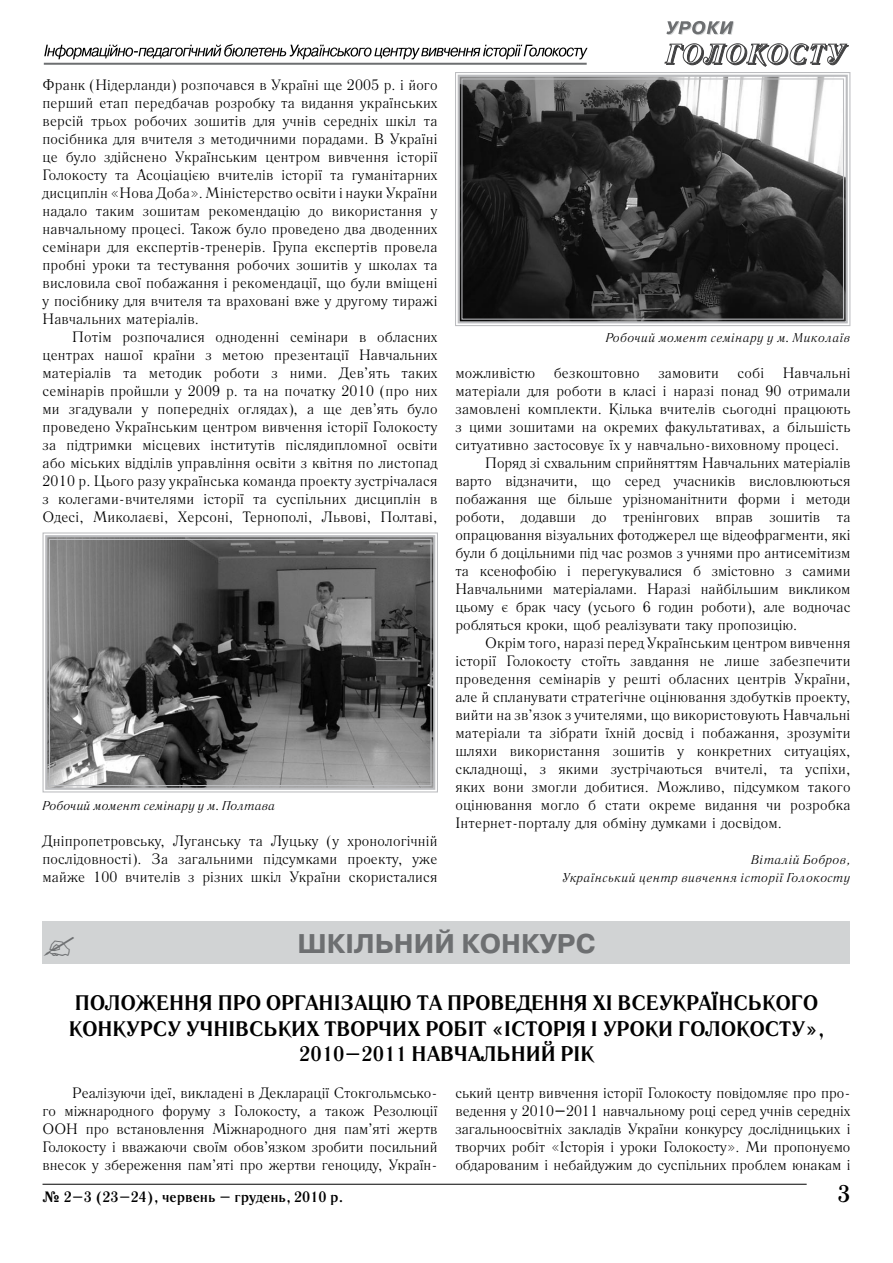
<style>
.page{position:relative;width:893px;height:1263px;background:#fff}
.page>*{position:absolute;margin:0;border:0;box-sizing:border-box;transform-origin:0 0}
.t1{font:700 27px "Pragmatica C";color:#6d6f71}
.t2{font:700 24px "Literaturnaya C";color:#000}
.t3{font:700 21px/25.2px "Literaturnaya C";color:#000;text-align:center}
.t4{font:15px/18px "Literaturnaya C";letter-spacing:.01em;color:#000;text-align:justify}
.t5{font:700 15px "Literaturnaya C";color:#000}
.t6{font:italic 12.75px/18px "Literaturnaya C";letter-spacing:.02em;color:#000;text-align:right}
.t7{font:italic 12.75px "Literaturnaya C";color:#000}
.s1{font-weight:700}
</style>
<div class="page">
<hr style="left:44px;top:63px;width:543px;height:1px;background:#6d6f71">
<hr style="left:44px;top:64px;width:543px;height:1px;background:#6d6f71">
<svg style="left:44px;top:44px;width:544px;height:15px"></svg>
<svg style="left:666px;top:21px;width:68px;height:14px"></svg>
<svg style="left:664px;top:43px;width:185px;height:24px"></svg>
<hr style="left:43px;top:1184px;width:764px;height:1px;background:#000">
<svg style="left:42px;top:532px;width:396px;height:261px;background:#646464"></svg>
<div style="left:45px;top:535px;width:390px;height:255px;border:2px solid #bcbdc0"></div>
<div style="left:49px;top:539px;width:383px;height:247px;border:1px solid #bcbdc0"></div>
<svg style="left:455px;top:72px;width:396px;height:254px;background:#464646"></svg>
<div style="left:458px;top:75px;width:390px;height:248px;border:2px solid #bcbdc0"></div>
<div style="left:461px;top:78px;width:383px;height:242px;border:1px solid #bcbdc0"></div>
<div style="left:43px;top:921px;width:807px;height:43px;background:#d1d3d4"></div>
<p class="t4" style="left:43px;top:76px;width:396px">Франк (Нідерланди) розпочався в Україні ще 2005 р. і його перший етап передбачав розробку та видання українських версій трьох робочих зошитів для учнів середніх шкіл та посібника для вчителя з методичними порадами. В Україні це було здійснено Українським центром вивчення історії Голокосту та Асоціацією вчителів історії та гуманітарних дисциплін «Нова Доба». Міністерство освіти і науки України надало таким зошитам рекомендацію до використання у навчальному процесі. Також було проведено два дводенних семінари для експертів-тренерів. Група експертів провела пробні уроки та тестування робочих зошитів у школах та висловила свої побажання і рекомендації, що були вміщені у посібнику для вчителя та враховані вже у другому тиражі Навчальних матеріалів.</p>
<p class="t4" style="left:43px;top:328px;width:396px;text-indent:30px">Потім розпочалися одноденні семінари в обласних центрах нашої країни з метою презентації Навчальних матеріалів та методик роботи з ними. Дев’ять таких семінарів пройшли у 2009 р. та на початку 2010 (про них ми згадували у попередніх оглядах), а ще дев’ять було проведено Українським центром вивчення історії Голокосту за підтримки місцевих інститутів післядипломної освіти або міських відділів управління освіти з квітня по листопад 2010 р. Цього разу українська команда проекту зустрічалася з колегами-вчителями історії та суспільних дисциплін в Одесі, Миколаєві, Херсоні, Тернополі, Львові, Полтаві,</p>
<p class="t7" style="left:43px;top:799px;width:234px">Робочий момент семінару у м. Полтава</p>
<p class="t4" style="left:43px;top:832px;width:396px">Дніпропетровську, Луганську та Луцьку (у хронологічній послідовності). За загальними підсумками проекту, уже майже 100 вчителів з різних шкіл України скористалися</p>
<p class="t6" style="left:606px;top:329px;width:246px">Робочий момент семінару у м. Миколаїв</p>
<p class="t4" style="left:455px;top:364px;width:396px">можливістю безкоштовно замовити собі Навчальні</p>
<p class="t4" style="left:455px;top:382px;width:396px">матеріали для роботи в класі і наразі понад 90 отримали</p>
<p class="t4" style="left:455px;top:400px;width:396px">замовлені комплекти. Кілька вчителів сьогодні працюють</p>
<p class="t4" style="left:455px;top:418px;width:396px">з цими зошитами на окремих факультативах, а більшість</p>
<p class="t4" style="left:455px;top:436px;width:385px">ситуативно застосовує їх у навчально-виховному процесі.</p>
<p class="t4" style="left:485px;top:454px;width:367px">Поряд зі схвальним сприйняттям Навчальних матеріалів</p>
<p class="t4" style="left:455px;top:472px;width:396px">варто відзначити, що серед учасників висловлюються</p>
<p class="t4" style="left:455px;top:490px;width:396px">побажання ще більше урізноманітнити форми і методи</p>
<p class="t4" style="left:455px;top:508px;width:396px">роботи, додавши до тренінгових вправ зошитів та</p>
<p class="t4" style="left:455px;top:526px;width:396px">опрацювання візуальних фотоджерел ще відеофрагменти, які</p>
<p class="t4" style="left:455px;top:544px;width:396px">були б доцільними під час розмов з учнями про антисемітизм</p>
<p class="t4" style="left:455px;top:562px;width:396px">та ксенофобію і перегукувалися б змістовно з самими</p>
<p class="t4" style="left:455px;top:580px;width:396px">Навчальними матеріалами. Наразі найбільшим викликом</p>
<p class="t4" style="left:455px;top:598px;width:396px">цьому є брак часу (усього 6 годин роботи), але водночас</p>
<p class="t4" style="left:455px;top:616px;width:343px">робляться кроки, щоб реалізувати таку пропозицію.</p>
<p class="t4" style="left:485px;top:634px;width:367px">Окрім того, наразі перед Українським центром вивчення</p>
<p class="t4" style="left:455px;top:652px;width:396px">історії Голокосту стоїть завдання не лише забезпечити</p>
<p class="t4" style="left:455px;top:670px;width:396px">проведення семінарів у решті обласних центрів України,</p>
<p class="t4" style="left:455px;top:688px;width:396px">але й спланувати стратегічне оцінювання здобутків проекту,</p>
<p class="t4" style="left:455px;top:706px;width:396px">вийти на зв’язок з учителями, що використовують Навчальні</p>
<p class="t4" style="left:455px;top:724px;width:396px">матеріали та зібрати їхній досвід і побажання, зрозуміти</p>
<p class="t4" style="left:455px;top:742px;width:396px">шляхи використання зошитів у конкретних ситуаціях,</p>
<p class="t4" style="left:455px;top:760px;width:396px">складнощі, з якими зустрічаються вчителі, та успіхи,</p>
<p class="t4" style="left:455px;top:778px;width:396px">яких вони змогли добитися. Можливо, підсумком такого</p>
<p class="t4" style="left:455px;top:796px;width:396px">оцінювання могло б стати окреме видання чи розробка</p>
<p class="t4" style="left:455px;top:814px;width:328px">Інтернет-порталу для обміну думками і досвідом.</p>
<p class="t6" style="left:563px;top:851px;width:289px">Віталій Бобров,<br>Український центр вивчення історії Голокосту</p>
<h1 class="t1" style="left:298px;top:928px;width:299px">шкільний конкурс</h1>
<h3 class="t3" style="left:69px;top:990px;width:757px">ПОЛОЖЕННЯ ПРО ОРГАНІЗАЦІЮ ТА ПРОВЕДЕННЯ XІ ВСЕУКРАЇНСЬКОГО<br>КОНКУРСУ УЧНІВСЬКИХ ТВОРЧИХ РОБІТ «ІСТОРІЯ І УРОКИ ГОЛОКОСТУ»,<br>2010–2011 НАВЧАЛЬНИЙ РІК</h3>
<p class="t4" style="left:43px;top:1084px;width:396px;text-indent:30px">Реалізуючи ідеї, викладені в Декларації Стокгольмсько&shy;го міжнародного форуму з Голокосту, а також Резолюції ООН про встановлення Міжнародного дня пам’яті жертв Голокосту і вважаючи своїм обов’язком зробити посильний внесок у збереження пам’яті про жертви геноциду, Україн-</p>
<p class="t4" style="left:455px;top:1084px;width:396px">ський центр вивчення історії Голокосту повідомляє про про&shy;ведення у 2010<span class="s1">–</span>2011 навчальному році серед учнів середніх загальноосвітніх закладів України конкурсу дослідницьких і творчих робіт «Історія і уроки Голокосту». Ми пропонуємо обдарованим і небайдужим до суспільних проблем юнакам і</p>
<p class="t5" style="left:43px;top:1187px;width:302px">№ 2–3 (23–24), червень – грудень, 2010 р.</p>
<h2 class="t2" style="left:837px;top:1179px;width:14px">3</h2>
</div>
